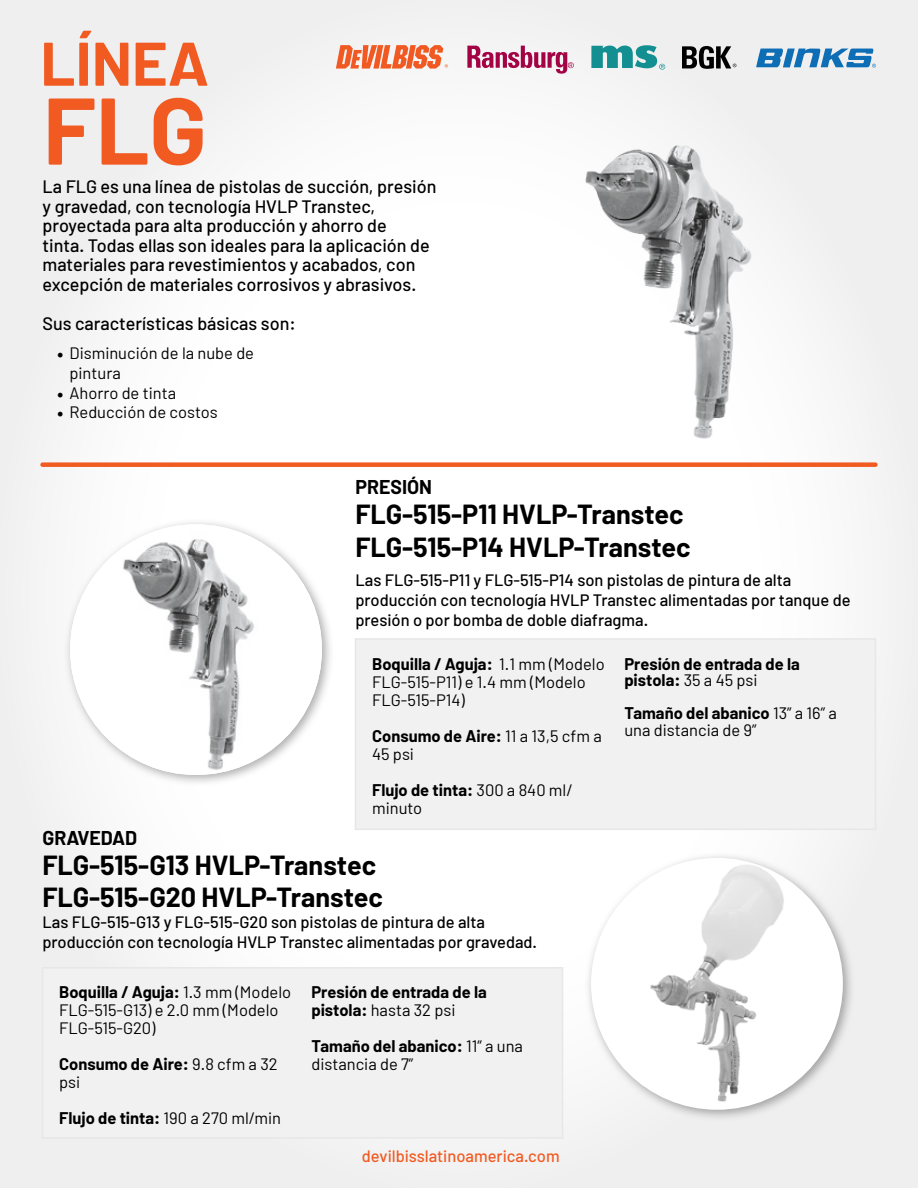
<style>
.page{position:relative;width:918px;height:1188px;background:#f8f8f9}
.page>*{position:absolute;margin:0;border:0;box-sizing:border-box;transform-origin:0 0}
.t1{font:700 94.5px "Barlow";color:#f15a21}
.t2{font:700 61.5px "Barlow";color:#f15a21}
.t3{font:700 27px/32.4px "Barlow";color:#000}
.t4{font:700 19.5px "Barlow";color:#000}
.t5{font:500 18px/19.5px "Barlow";color:#000}
.t6{font:16.5px/18px "Barlow";color:#000}
.t7{font:500 16.5px/19.8px "Barlow";color:#000}
.t8{font:700 16.5px/18px "Barlow";color:#000}
.t9{font:500 16.5px "Barlow";color:#f15a21}
.s1{font-family:"Minion Pro";font-size:18px}
.s2{font-weight:700}
.s3{font-weight:400}
</style>
<div class="page">
<div style="left:42px;top:967px;width:521px;height:172px;background:#f1f1f2;border:2px solid #e6e7e8"></div>
<img style="left:585px;top:145px;width:167px;height:294px">
<div style="left:43px;top:462px;width:832px;height:5px;background:#f15a21"></div>
<svg style="left:67px;top:523px;width:262px;height:258px"></svg>
<img style="left:70px;top:524px;width:252px;height:251px">
<svg style="left:589px;top:857px;width:266px;height:264px"></svg>
<img style="left:591px;top:858px;width:252px;height:252px;border-radius:126px">
<div style="left:355px;top:638px;width:521px;height:192px;background:#f1f1f2;border:2px solid #e6e7e8"></div>
<svg style="left:591px;top:45px;width:74px;height:25px"></svg>
<svg style="left:756px;top:48px;width:120px;height:20px"></svg>
<svg style="left:682px;top:46px;width:54px;height:23px"></svg>
<svg style="left:467px;top:46px;width:107px;height:28px"></svg>
<svg style="left:336px;top:45px;width:112px;height:24px"></svg>
<h2 class="t2" style="left:40px;top:25px;width:170px">LÍNEA</h2>
<h1 class="t1" style="left:43px;top:72px;width:165px">FLG</h1>
<p class="t5" style="left:43px;top:177px;width:395px">La FLG es una línea de pistolas de succión, presión y gravedad, con tecnología HVLP Transtec, proyectada para alta producción y ahorro de<br>tinta. Todas ellas son ideales para la aplicación de materiales para revestimientos y acabados, con excepción de materiales corrosivos y abrasivos.</p>
<p class="t5" style="left:43px;top:313px;width:255px">Sus características básicas son:</p>
<p class="t6" style="left:70px;top:343px;width:186px;line-height:19.8px;text-indent:-13px"><span class="s1">•</span> Disminución de la nube de pintura</p>
<p class="t6" style="left:57px;top:383px;width:121px"><span class="s1">•</span> Ahorro de tinta</p>
<p class="t6" style="left:57px;top:403px;width:163px"><span class="s1">•</span> Reducción de costos</p>
<p class="t4" style="left:43px;top:826px;width:96px">GRAVEDAD</p>
<p class="t4" style="left:355px;top:475px;width:78px">PRESIÓN</p>
<h3 class="t3" style="left:355px;top:498px;width:337px">FLG-515-P11 HVLP-Transtec<br>FLG-515-P14 HVLP-Transtec</h3>
<p class="t7" style="left:355px;top:570px;width:497px">Las FLG-515-P11 y FLG-515-P14 son pistolas de pintura de alta producción con tecnología HVLP Transtec alimentadas por tanque de presión o por bomba de doble diafragma.</p>
<p class="t6" style="left:372px;top:654px;width:234px"><span class="s2">Boquilla / Aguja:</span> 1.1 mm (Modelo<br>FLG-515-P11) e 1.4 mm (Modelo<br>FLG-515-P14)</p>
<p class="t6" style="left:372px;top:726px;width:231px"><span class="s2">Consumo de Aire:</span> 11 a 13,5 cfm a<br>45 psi</p>
<p class="t6" style="left:372px;top:780px;width:202px"><span class="s2">Flujo de tinta:</span> 300 a 840 ml/ minuto</p>
<p class="t8" style="left:624px;top:655px;width:177px;line-height:16.5px">Presión de entrada de la pistola: <span class="s3">35 a 45 psi</span></p>
<p class="t6" style="left:624px;top:705px;width:214px;line-height:16.5px"><span class="s2">Tamaño del abanico</span> 13” a 16” a una distancia de 9”</p>
<h3 class="t3" style="left:43px;top:848px;width:342px">FLG-515-G13 HVLP-Transtec<br>FLG-515-G20 HVLP-Transtec</h3>
<p class="t7" style="left:43px;top:912px;width:496px">Las FLG-515-G13 y FLG-515-G20 son pistolas de pintura de alta producción con tecnología HVLP Transtec alimentadas por gravedad.</p>
<p class="t6" style="left:59px;top:983px;width:234px"><span class="s2">Boquilla / Aguja:</span> 1.3 mm (Modelo<br>FLG-515-G13) e 2.0 mm (Modelo<br>FLG-515-G20)</p>
<p class="t8" style="left:59px;top:1055px;width:220px">Consumo de Aire: <span class="s3">9.8 cfm a 32 psi</span></p>
<p class="t8" style="left:59px;top:1109px;width:224px">Flujo de tinta: <span class="s3">190 a 270 ml/min</span></p>
<p class="t8" style="left:311px;top:983px;width:177px">Presión de entrada de la pistola: <span class="s3">hasta 32 psi</span></p>
<p class="t6" style="left:311px;top:1037px;width:213px"><span class="s2">Tamaño del abanico:</span> 11” a una distancia de 7”</p>
<p class="t9" style="left:362px;top:1146px;width:199px">devilbisslatinoamerica.com</p>
</div>
